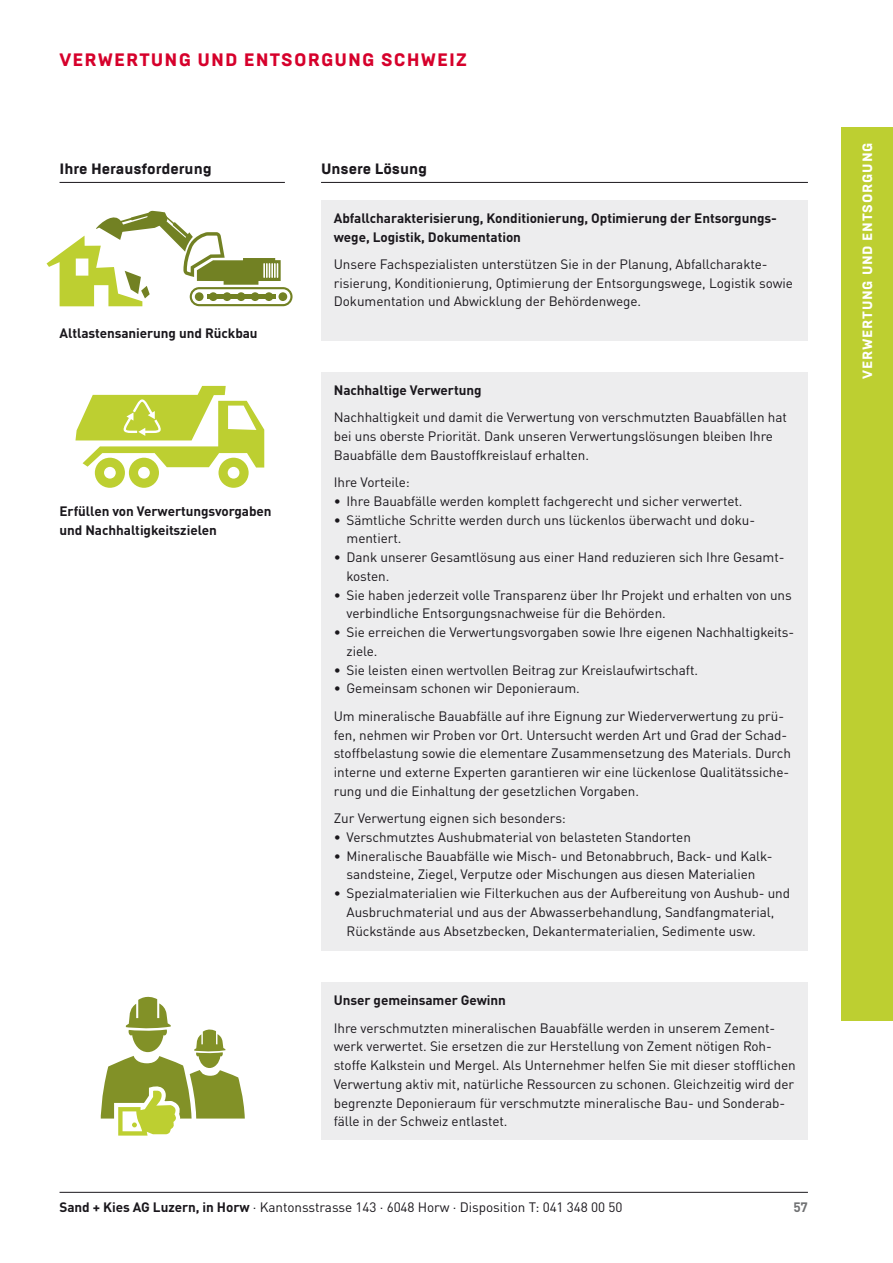
<style>
.page{position:relative;width:893px;height:1263px;background:#fff}
.page>*{position:absolute;margin:0;border:0;box-sizing:border-box;transform-origin:0 0}
.t1{font:800 18px "Brutal Type";letter-spacing:.06em;color:#d6002b}
.t2{font:800 15px "Brutal Type";color:#1a171c}
.t3{font:13.5px/18.8px "DIN Pro";letter-spacing:-.005em;color:#1a171c}
.t4{font:700 13.5px/18.8px "DIN Pro";letter-spacing:-.005em;color:#1a171c}
.t5{font:800 13.5px "Brutal Type";letter-spacing:.06em;color:#fff}
.t6{font:700 13.5px "DIN Pro";color:#707173}
.s1{font-weight:700}
</style>
<div class="page">
<hr style="left:60px;top:1192px;width:748px;height:1px;background:#1a171c">
<div style="left:842px;top:128px;width:51px;height:892px;background:#bdcf31"></div>
<svg style="left:101px;top:996px;width:144px;height:140px"></svg>
<hr style="left:60px;top:182px;width:225px;height:1px;background:#1a171c">
<hr style="left:321px;top:182px;width:487px;height:1px;background:#1a171c">
<div style="left:321px;top:200px;width:487px;height:140px;background:#ededee"></div>
<div style="left:321px;top:982px;width:487px;height:158px;background:#ededee"></div>
<div style="left:321px;top:372px;width:487px;height:578px;background:#ededee"></div>
<svg style="left:47px;top:211px;width:246px;height:95px"></svg>
<svg style="left:75px;top:386px;width:189px;height:102px"></svg>
<h1 class="t1" style="left:60px;top:48px;width:409px">VERWERTUNG UND ENTSORGUNG SCHWEIZ</h1>
<p class="t2" style="left:60px;top:159px;width:154px">Ihre Herausforderung</p>
<p class="t2" style="left:321px;top:159px;width:108px">Unsere Lösung</p>
<p class="t4" style="left:334px;top:207px;width:443px">Abfallcharakterisierung, Konditionierung, Optimierung der Entsorgungs&shy;wege, Logistik, Dokumentation</p>
<p class="t3" style="left:334px;top:253px;width:461px">Unsere Fachspezialisten unterstützen Sie in der Planung, Abfallcharakte&shy;risierung, Konditionierung, Optimierung der Entsorgungswege, Logistik sowie<br>Dokumentation und Abwicklung der Behördenwege.</p>
<p class="t4" style="left:60px;top:322px;width:200px">Altlastensanierung und Rückbau</p>
<p class="t4" style="left:60px;top:499px;width:214px;line-height:19.5px">Erfüllen von Verwertungsvorgaben und Nachhaltigkeitszielen</p>
<p class="t4" style="left:334px;top:379px;width:149px">Nachhaltige Verwertung</p>
<p class="t3" style="left:334px;top:407px;width:455px">Nachhaltigkeit und damit die Verwertung von verschmutzten Bauabfällen hat bei uns oberste Priorität. Dank unseren Verwertungslösungen bleiben Ihre<br>Bauabfälle dem Baustoffkreislauf erhalten.</p>
<p class="t3" style="left:334px;top:472px;width:77px">Ihre Vorteile:</p>
<p class="t3" style="left:334px;top:490px;width:410px">• Ihre Bauabfälle werden komplett fachgerecht und sicher verwertet.</p>
<p class="t3" style="left:347px;top:509px;width:408px;text-indent:-13px">• Sämtliche Schritte werden durch uns lückenlos überwacht und doku&shy;mentiert.</p>
<p class="t3" style="left:347px;top:547px;width:439px;text-indent:-13px">• Dank unserer Gesamtlösung aus einer Hand reduzieren sich Ihre Gesamt&shy;kosten.</p>
<p class="t3" style="left:347px;top:584px;width:447px;text-indent:-13px">• Sie haben jederzeit volle Transparenz über Ihr Projekt und erhalten von uns verbindliche Entsorgungsnachweise für die Behörden.</p>
<p class="t3" style="left:347px;top:622px;width:449px;text-indent:-13px">• Sie erreichen die Verwertungsvorgaben sowie Ihre eigenen Nachhaltigkeits&shy;ziele.</p>
<p class="t3" style="left:334px;top:659px;width:366px">• Sie leisten einen wertvollen Beitrag zur Kreislaufwirtschaft.</p>
<p class="t3" style="left:334px;top:674px;width:452px;line-height:27.3px">• Gemeinsam schonen wir Deponieraum.<br>Um mineralische Bauabfälle auf ihre Eignung zur Wiederverwertung zu prü-</p>
<p class="t3" style="left:334px;top:724px;width:459px">fen, nehmen wir Proben vor Ort. Untersucht werden Art und Grad der Schad&shy;stoffbelastung sowie die elementare Zusammensetzung des Materials. Durch interne und externe Experten garantieren wir eine lückenlose Qualitätssiche&shy;rung und die Einhaltung der gesetzlichen Vorgaben.</p>
<p class="t3" style="left:334px;top:807px;width:234px">Zur Verwertung eignen sich besonders:</p>
<p class="t3" style="left:334px;top:826px;width:359px">• Verschmutztes Aushubmaterial von belasteten Standorten</p>
<p class="t3" style="left:334px;top:845px;width:438px;text-align:center">• Mineralische Bauabfälle wie Misch- und Betonabbruch, Back- und Kalk&shy;sandsteine, Ziegel, Verputze oder Mischungen aus diesen Materialien</p>
<p class="t3" style="left:347px;top:882px;width:445px;text-indent:-13px">• Spezialmaterialien wie Filterkuchen aus der Aufbereitung von Aushub- und<br>Ausbruchmaterial und aus der Abwasserbehandlung, Sandfangmaterial,<br>Rückstände aus Absetzbecken, Dekantermaterialien, Sedimente usw.</p>
<p class="t4" style="left:334px;top:989px;width:174px">Unser gemeinsamer Gewinn</p>
<p class="t3" style="left:334px;top:1017px;width:463px">Ihre verschmutzten mineralischen Bauabfälle werden in unserem Zement&shy;werk verwertet. Sie ersetzen die zur Herstellung von Zement nötigen Roh&shy;stoffe Kalkstein und Mergel. Als Unternehmer helfen Sie mit dieser stofflichen Verwertung aktiv mit, natürliche Ressourcen zu schonen. Gleichzeitig wird der begrenzte Deponieraum für verschmutzte mineralische Bau- und Sonderab&shy;fälle in der Schweiz entlastet.</p>
<p class="t3" style="left:60px;top:1196px;width:564px"><span class="s1">Sand + Kies AG Luzern, in Horw</span> · Kantonsstrasse 143 · 6048 Horw · Disposition T: 041 348 00 50</p>
<p class="t6" style="left:793px;top:1195px;width:16px">57</p>
<p class="t5" style="left:859px;top:379px;width:238px;rotate:-90deg">VERWERTUNG UND ENTSORGUNG</p>
</div>
